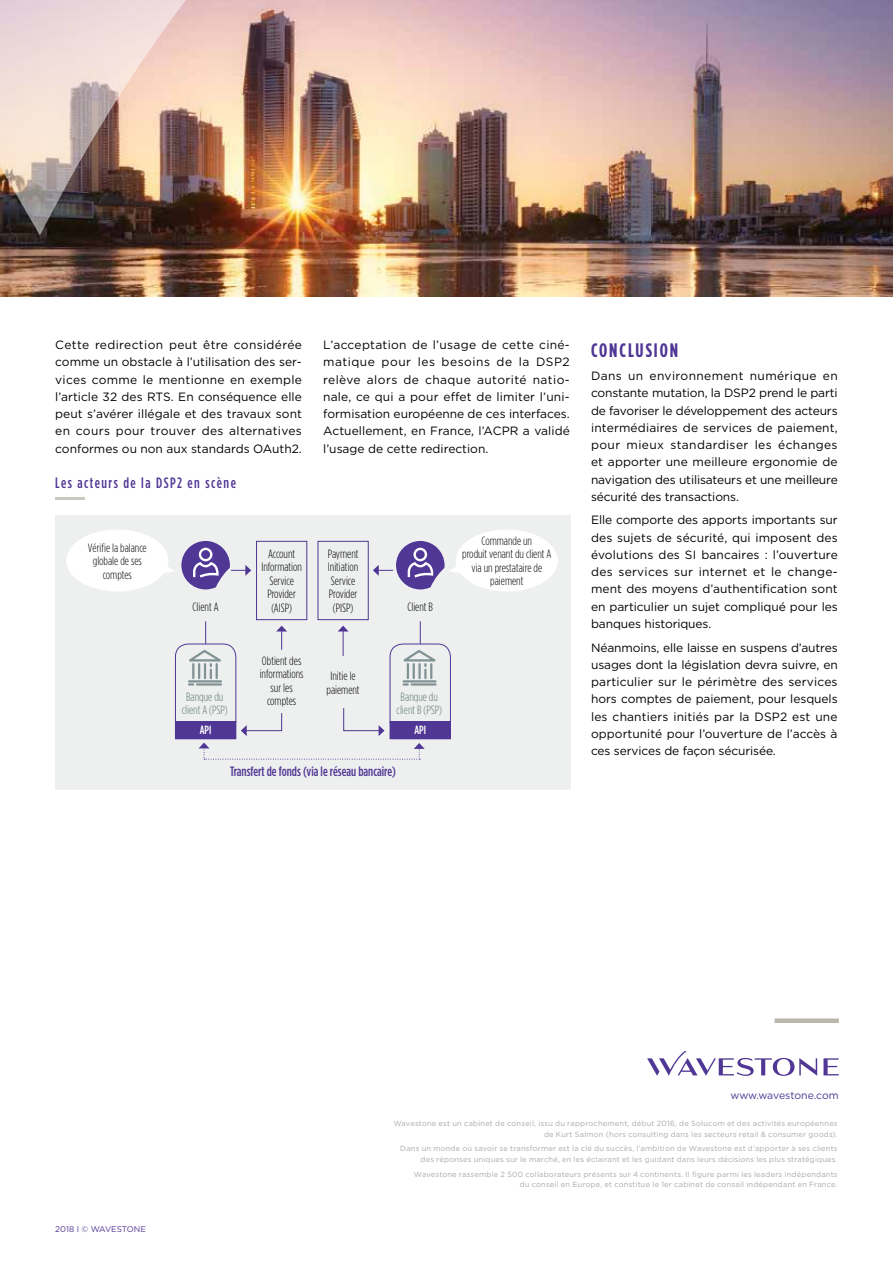
<style>
.page{position:relative;width:893px;height:1263px;background:#fff}
.page>*{position:absolute;margin:0;border:0;box-sizing:border-box;transform-origin:0 0}
.t1{font:700 19.5px "Gotham Condensed";letter-spacing:.1em;color:#503795}
.t2{font:500 15px "Gotham Condensed";letter-spacing:.1em;color:#503795}
.t3{font:500 13.5px "Gotham Condensed";color:#503795}
.t4{font:12px/17.2px "Gotham";letter-spacing:-.01em;color:#000;text-align:justify}
.t5{font:300 12px/13.5px "Gotham Condensed";color:#000;text-align:center}
.t6{font:300 12px/13.5px "Gotham Condensed";color:#5d7972;text-align:center}
.t7{font:500 12px "Gotham Condensed";color:#fff}
.t8{font:10.5px "Gotham";letter-spacing:-.01em;color:#503795}
.t9{font:8.25px "Gotham";color:#503795}
.t10{font:7.5px/10.5px "Gotham";letter-spacing:.025em;color:#a7a9ac;text-align:right}
</style>
<div class="page">
<svg style="left:823px;top:1058px;width:16px;height:17px"></svg>
<svg style="left:647px;top:1051px;width:170px;height:25px"></svg>
<div style="left:775px;top:1018px;width:64px;height:5px;background:#b9b6ac"></div>
<div style="left:55px;top:515px;width:516px;height:274px;background:#eeefef"></div>
<hr style="left:55px;top:498px;width:30px;height:2px;background:#cbc8c0">
<div style="left:66px;top:529px;width:102px;height:63px;background:#fff;border-radius:50%"></div>
<div style="left:456px;top:529px;width:102px;height:63px;background:#fff;border-radius:50%"></div>
<div style="left:256px;top:541px;width:51px;height:79px;border:1px solid #503795"></div>
<div style="left:318px;top:541px;width:51px;height:79px;border:1px solid #503795"></div>
<div style="left:175px;top:722px;width:61px;height:17px;background:#503795"></div>
<div style="left:390px;top:722px;width:60px;height:17px;background:#503795"></div>
<svg style="left:181px;top:541px;width:70px;height:48px"></svg>
<svg style="left:175px;top:621px;width:112px;height:115px"></svg>
<svg style="left:338px;top:621px;width:113px;height:115px"></svg>
<svg style="left:199px;top:742px;width:226px;height:18px"></svg>
<svg style="left:164px;top:566px;width:10px;height:7px"></svg>
<svg style="left:373px;top:541px;width:87px;height:48px"></svg>
<img style="left:0;top:0;width:893px;height:296px">
<img style="left:0;top:0;width:323px;height:236px">
<p class="t4" style="left:55px;top:336px;width:248px">Cette redirection peut être considérée comme un obstacle à l’utilisation des ser&shy;vices comme le mentionne en exemple l’article 32 des RTS. En conséquence elle peut s’avérer illégale et des travaux sont en cours pour trouver des alternatives conformes ou non aux standards OAuth2.</p>
<p class="t4" style="left:323px;top:336px;width:248px">L’acceptation de l’usage de cette ciné&shy;matique pour les besoins de la DSP2 relève alors de chaque autorité natio&shy;nale, ce qui a pour effet de limiter l’uni&shy;formisation européenne de ces interfaces.<br>Actuellement, en France, l’ACPR a validé l’usage de cette redirection.</p>
<h1 class="t1" style="left:591px;top:338px;width:89px">CONCLUSION</h1>
<p class="t4" style="left:591px;top:367px;width:248px">Dans un environnement numérique en constante mutation, la DSP2 prend le parti de favoriser le développement des acteurs intermédiaires de services de paiement, pour mieux standardiser les échanges et apporter une meilleure ergonomie de navigation des utilisateurs et une meilleure sécurité des transactions.</p>
<p class="t4" style="left:591px;top:511px;width:248px">Elle comporte des apports importants sur des sujets de sécurité, qui imposent des évolutions des SI bancaires : l’ouverture des services sur internet et le change&shy;ment des moyens d’authentification sont en particulier un sujet compliqué pour les banques historiques.</p>
<p class="t4" style="left:591px;top:638px;width:248px">Néanmoins, elle laisse en suspens d’autres usages dont la législation devra suivre, en particulier sur le périmètre des services hors comptes de paiement, pour lesquels les chantiers initiés par la DSP2 est une opportunité pour l’ouverture de l’accès à ces services de façon sécurisée.</p>
<p class="t2" style="left:55px;top:474px;width:182px">Les acteurs de la DSP2 en scène</p>
<p class="t5" style="left:88px;top:541px;width:60px">Vérifie la balance globale de ses comptes</p>
<p class="t5" style="left:462px;top:534px;width:91px">Commande un<br>produit venant du client A via un prestataire de paiement</p>
<p class="t5" style="left:193px;top:600px;width:28px">Client A</p>
<p class="t5" style="left:407px;top:600px;width:27px">Client B</p>
<p class="t5" style="left:261px;top:547px;width:42px">Account<br>Information<br>Service<br>Provider (AISP)</p>
<p class="t5" style="left:328px;top:547px;width:32px">Payment<br>Initiation<br>Service<br>Provider (PISP)</p>
<p class="t5" style="left:260px;top:654px;width:45px">Obtient des informations sur les comptes</p>
<p class="t5" style="left:327px;top:669px;width:35px">Initie le paiement</p>
<p class="t6" style="left:182px;top:690px;width:47px">Banque du client A (PSP)</p>
<p class="t7" style="left:200px;top:724px;width:13px">API</p>
<p class="t6" style="left:397px;top:690px;width:47px">Banque du client B (PSP)</p>
<p class="t7" style="left:414px;top:724px;width:13px">API</p>
<p class="t3" style="left:230px;top:764px;width:167px">Transfert de fonds (via le réseau bancaire)</p>
<p class="t8" style="left:730px;top:1089px;width:110px">www.wavestone.com</p>
<p class="t9" style="left:55px;top:1224px;width:92px">2018 I © WAVESTONE</p>
<p class="t10" style="left:393px;top:1118px;width:446px">Wavestone est un cabinet de conseil, issu du rapprochement, début 2016, de Solucom et des activités européennes de Kurt Salmon (hors consulting dans les secteurs retail &amp; consumer goods).</p>
<p class="t10" style="left:400px;top:1143px;width:439px">Dans un monde où savoir se transformer est la clé du succès, l’ambition de Wavestone est d’apporter à ses clients des réponses uniques sur le marché, en les éclairant et les guidant dans leurs décisions les plus stratégiques.</p>
<p class="t10" style="left:414px;top:1168px;width:425px">Wavestone rassemble 2 500 collaborateurs présents sur 4 continents. Il figure parmi les leaders indépendants du conseil en Europe, et constitue le 1er cabinet de conseil indépendant en France.</p>
</div>
